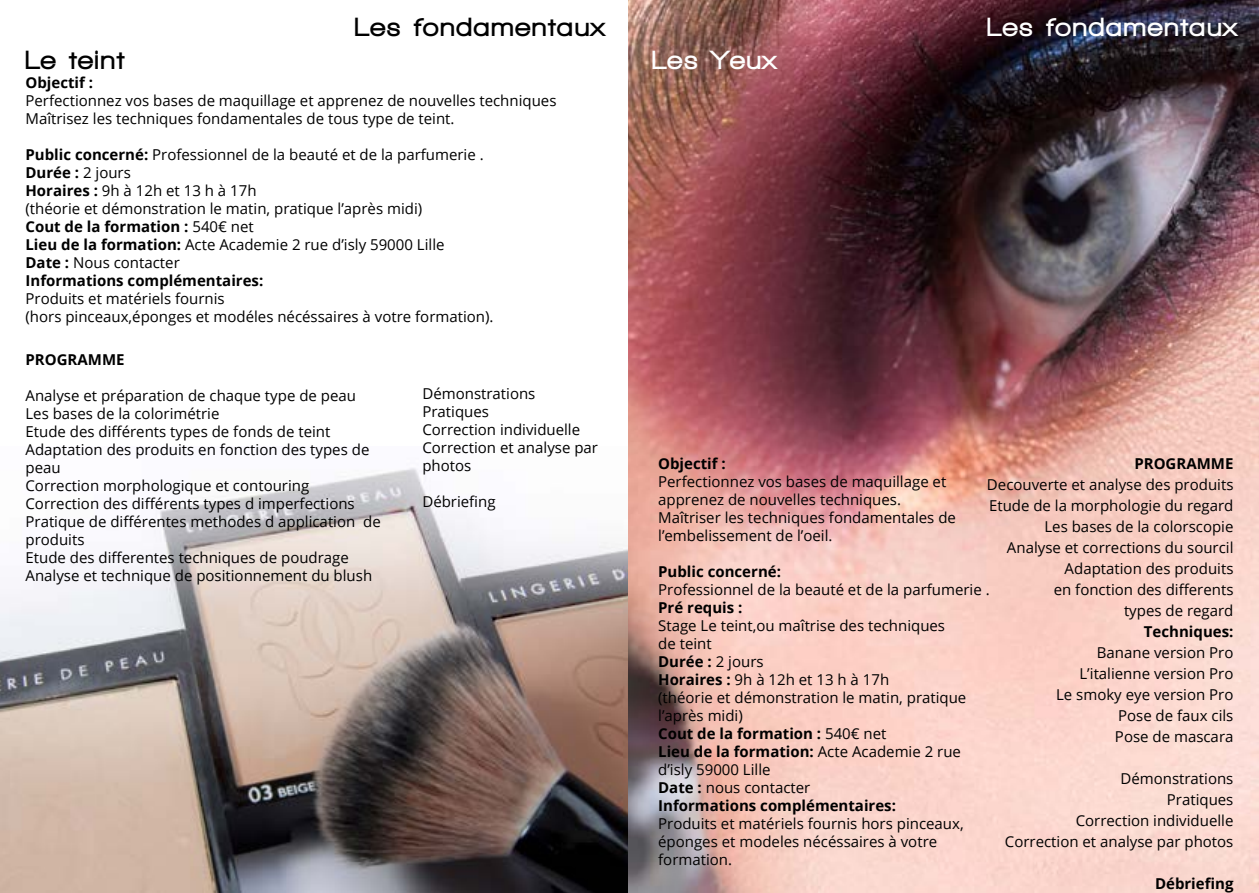
<style>
.page{position:relative;width:1259px;height:893px;background:#fff}
.page>*{position:absolute;margin:0;border:0;box-sizing:border-box;transform-origin:0 0}
.t1{font:900 27px "Walkway";letter-spacing:.08em;color:#fff}
.t2{font:900 27px "Walkway";letter-spacing:.08em;color:#000}
.t3{font:15px/18px "Open Sans";color:#000}
.t4{font:700 15px "Open Sans";color:#000}
.s1{font-weight:700}
</style>
<div class="page">
<img style="left:0;top:468px;width:628px;height:425px">
<img style="left:628px;top:0;width:631px;height:893px">
<h1 class="t2" style="left:26px;top:45px;width:100px">Le teint</h1>
<h1 class="t2" style="left:355px;top:13px;width:250px">Les fondamentaux</h1>
<p class="t4" style="left:26px;top:72px;width:69px">Objectif :</p>
<p class="t3" style="left:26px;top:91px;width:532px">Perfectionnez vos bases de maquillage et apprenez de nouvelles techniques<br>Maîtrisez les techniques fondamentales de tous type de teint.</p>
<p class="t3" style="left:26px;top:145px;width:460px"><span class="s1">Public concerné:</span> Professionnel de la beauté et de la parfumerie .<br><span class="s1">Durée :</span> 2 jours<br><span class="s1">Horaires :</span> 9h à 12h et 13 h à 17h<br>(théorie et démonstration le matin, pratique l’après midi)<br><span class="s1">Cout de la formation :</span> 540€ net<br><span class="s1">Lieu de la formation:</span> Acte Academie 2 rue d’isly 59000 Lille <span class="s1">Date :</span> Nous contacter<br><span class="s1">Informations complémentaires:</span></p>
<p class="t3" style="left:26px;top:289px;width:469px">Produits et matériels fournis<br>(hors pinceaux,éponges et modéles nécéssaires à votre formation).</p>
<p class="t4" style="left:26px;top:349px;width:101px">PROGRAMME</p>
<p class="t3" style="left:26px;top:386px;width:357px">Analyse et préparation de chaque type de peau Les bases de la colorimétrie<br>Etude des différents types de fonds de teint Adaptation des produits en fonction des types de peau<br>Correction morphologique et contouring Correction des différents types d imperfections Pratique de différentes methodes d application de produits<br>Etude des differentes techniques de poudrage Analyse et technique de positionnement du blush</p>
<p class="t3" style="left:422px;top:384px;width:177px">Démonstrations<br>Pratiques<br>Correction individuelle<br>Correction et analyse par photos</p>
<p class="t3" style="left:422px;top:492px;width:75px">Débriefing</p>
<h1 class="t1" style="left:652px;top:45px;width:125px">Les Yeux</h1>
<h1 class="t1" style="left:987px;top:13px;width:250px">Les fondamentaux</h1>
<p class="t4" style="left:658px;top:453px;width:69px">Objectif :</p>
<p class="t3" style="left:658px;top:472px;width:299px">Perfectionnez vos bases de maquillage et apprenez de nouvelles techniques.<br>Maîtriser les techniques fondamentales de l’embelissement de l’oeil.</p>
<p class="t4" style="left:658px;top:561px;width:124px">Public concerné:</p>
<p class="t3" style="left:658px;top:580px;width:333px">Professionnel de la beauté et de la parfumerie .</p>
<p class="t4" style="left:658px;top:597px;width:86px">Pré requis :</p>
<p class="t3" style="left:658px;top:616px;width:310px">Stage Le teint,ou maîtrise des techniques de teint<br><span class="s1">Durée :</span> 2 jours<br><span class="s1">Horaires :</span> 9h à 12h et 13 h à 17h<br>(théorie et démonstration le matin, pratique l’après midi)<br><span class="s1">Cout de la formation :</span> 540€ net<br><span class="s1">Lieu de la formation:</span> Acte Academie 2 rue d’isly 59000 Lille<br><span class="s1">Date :</span> nous contacter<br><span class="s1">Informations complémentaires:</span></p>
<p class="t3" style="left:658px;top:814px;width:307px">Produits et matériels fournis hors pinceaux, éponges et modeles nécéssaires à votre formation.</p>
<p class="t4" style="left:1134px;top:453px;width:101px">PROGRAMME</p>
<p class="t3" style="left:987px;top:473px;width:248px;line-height:21px;text-align:right">Decouverte et analyse des produits<br>Etude de la morphologie du regard<br>Les bases de la colorscopie<br>Analyse et corrections du sourcil<br>Adaptation des produits<br>en fonction des differents<br>types de regard</p>
<p class="t4" style="left:1144px;top:621px;width:91px">Techniques:</p>
<p class="t3" style="left:1056px;top:641px;width:179px;line-height:21px;text-align:right">Banane version Pro<br>L’italienne version Pro<br>Le smoky eye version Pro<br>Pose de faux cils<br>Pose de mascara</p>
<p class="t3" style="left:1005px;top:767px;width:230px;line-height:21px;text-align:right">Démonstrations<br>Pratiques<br>Correction individuelle<br>Correction et analyse par photos</p>
<p class="t4" style="left:1155px;top:873px;width:80px">Débriefing</p>
</div>
